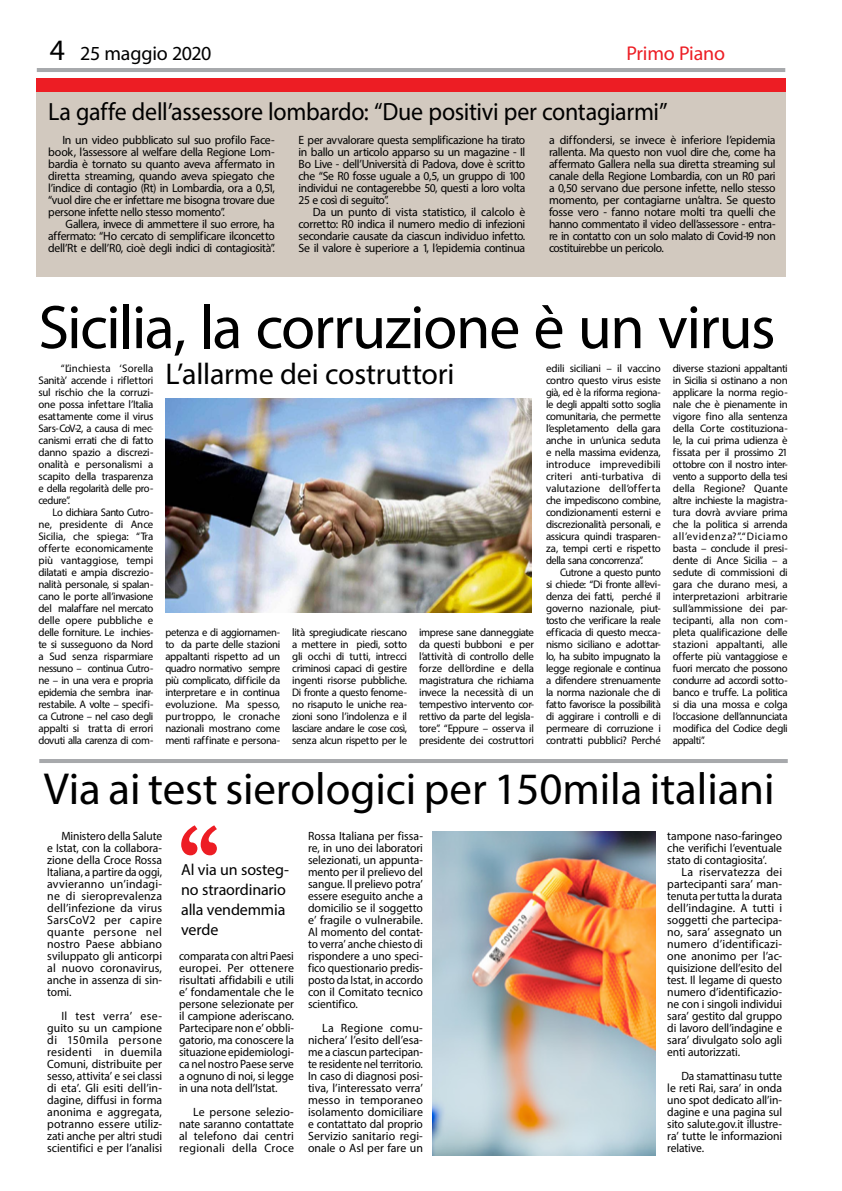
<style>
.page{position:relative;width:842px;height:1191px;background:#fff}
.page>*{position:absolute;margin:0;border:0;box-sizing:border-box;transform-origin:0 0}
.t1{font:62px "Myriad Pro";letter-spacing:-.025em;color:#000}
.t2{font:45px "Myriad Pro";letter-spacing:-.005em;color:#000}
.t3{font:30px "Myriad Pro";letter-spacing:-.005em;color:#000}
.t4{font:25px "Myriad Pro";letter-spacing:-.015em;color:#000;scale:.96 1}
.t5{font:20px "Myriad Pro";letter-spacing:-.015em;color:#000}
.t6{font:20px "Myriad Pro";letter-spacing:-.015em;color:#ed1d24}
.t7{font:16px/20px "Myriad Pro";letter-spacing:-.01em;color:#000}
.t8{font:12px/12px "Myriad Pro";letter-spacing:-.01em;color:#000;text-align:justify}
.t9{font:12px/12px "Myriad Pro";letter-spacing:-.01em;color:#000;text-align:justify;scale:.96 1}
.t10{font:12px/12px "Myriad Pro";letter-spacing:-.01em;color:#000;text-align:justify;scale:.95 1}
.t11{font:11px/12px "Myriad Pro";letter-spacing:-.03em;color:#000;text-align:justify}
.t12{font:11px/12px "Myriad Pro";letter-spacing:-.03em;color:#000;text-align:justify;scale:.96 1}
.s1{font-size:29.7px}
</style>
<div class="page">
<hr style="left:37px;top:68px;width:748px;height:4px;background:#a7a9ac">
<div style="left:36px;top:78px;width:750px;height:198px;background:#d2c9bf"></div>
<div style="left:36px;top:78px;width:750px;height:13px;background:#ed1d24"></div>
<img style="left:165px;top:398px;width:366px;height:214px">
<img style="left:432px;top:831px;width:223px;height:324px">
<hr style="left:39px;top:759px;width:749px;height:4px;background:#a7a9ac">
<svg style="left:181px;top:825px;width:36px;height:30px"></svg>
<h3 class="t5" style="left:50px;top:41px;width:163px"><span class="s1">4</span> 25 maggio 2020</h3>
<h3 class="t6" style="left:626px;top:41px;width:100px">Primo Piano</h3>
<h3 class="t4" style="left:48px;top:96px;width:647px">La gaffe dell’assessore lombardo: “Due positivi per contagiarmi”</h3>
<p class="t8" style="left:48px;top:134px;width:228px;text-indent:14px">In un video pubblicato sul suo profilo Face&shy;book, l’assessore al welfare della Regione Lom&shy;bardia è tornato su quanto aveva affermato in diretta streaming, quando aveva spiegato che l’indice di contagio (Rt) in Lombardia, ora a 0,51, “vuol dire che er infettare me bisogna trovare due persone infette nello stesso momento”.</p>
<p class="t8" style="left:48px;top:218px;width:228px;text-indent:17px">Gallera, invece di ammettere il suo errore, ha affermato: “Ho cercato di semplificare ilconcetto dell’Rt e dell’R0, cioè degli indici di contagiosità”.</p>
<p class="t9" style="left:299px;top:134px;width:238px">E per avvalorare questa semplificazione ha tirato in ballo un articolo apparso su un magazine - Il Bo Live - dell’Università di Padova, dove è scritto che “Se R0 fosse uguale a 0,5, un gruppo di 100 individui ne contagerebbe 50, questi a loro volta 25 e così di seguito”.</p>
<p class="t8" style="left:299px;top:206px;width:228px;text-indent:14px">Da un punto di vista statistico, il calcolo è corretto: R0 indica il numero medio di infezioni secondarie causate da ciascun individuo infetto.<br>Se il valore è superiore a 1, l’epidemia continua</p>
<p class="t8" style="left:549px;top:134px;width:228px">a diffondersi, se invece è inferiore l’epidemia rallenta. Ma questo non vuol dire che, come ha affermato Gallera nella sua diretta streaming sul canale della Regione Lombardia, con un R0 pari a 0,50 servano due persone infette, nello stesso momento, per contagiarne un’altra. Se questo fosse vero - fanno notare molti tra quelli che hanno commentato il video dell’assessore - entra&shy;re in contatto con un solo malato di Covid-19 non costituirebbe un pericolo.</p>
<h1 class="t1" style="left:38px;top:289px;width:738px">Sicilia, la corruzione è un virus</h1>
<p class="t11" style="left:38px;top:362px;width:116px;text-indent:22px">“L’inchiesta ‘Sorella Sanità’ accende i riflettori sul rischio che la corruzi&shy;one possa infettare l’Italia esattamente come il virus Sars-CoV-2, a causa di mec&shy;canismi errati che di fatto danno spazio a discrezi&shy;onalità e personalismi a scapito della trasparenza e della regolarità delle pro&shy;cedure”.</p>
<p class="t12" style="left:38px;top:506px;width:121px;text-indent:14px">Lo dichiara Santo Cutro&shy;ne, presidente di Ance Sicilia, che spiega: “Tra offerte economicamente più vantaggiose, tempi dilatati e ampia discrezio&shy;nalità personale, si spalan&shy;cano le porte all’invasione del malaffare nel mercato delle opere pubbliche e delle forniture. Le inchies&shy;te si susseguono da Nord a Sud senza risparmiare nessuno – continua Cutro&shy;ne – in una vera e propria epidemia che sembra inar&shy;restabile. A volte – specifi&shy;ca Cutrone – nel caso degli appalti si tratta di errori dovuti alla carenza di com-</p>
<h3 class="t3" style="left:165px;top:355px;width:291px">L’allarme dei costruttori</h3>
<p class="t12" style="left:165px;top:626px;width:121px">petenza e di aggiornamen&shy;to da parte delle stazioni appaltanti rispetto ad un quadro normativo sempre più complicato, difficile da interpretare e in continua evoluzione. Ma spesso, purtroppo, le cronache nazionali mostrano come menti raffinate e persona-</p>
<p class="t11" style="left:292px;top:626px;width:116px">lità spregiudicate riescano a mettere in piedi, sotto gli occhi di tutti, intrecci criminosi capaci di gestire ingenti risorse pubbliche.<br>Di fronte a questo fenome&shy;no risaputo le uniche rea&shy;zioni sono l’indolenza e il lasciare andare le cose così, senza alcun rispetto per le</p>
<p class="t11" style="left:419px;top:626px;width:116px">imprese sane danneggiate da questi bubboni e per l’attività di controllo delle forze dell’ordine e della magistratura che richiama invece la necessità di un tempestivo intervento cor&shy;rettivo da parte del legisla&shy;tore”. “Eppure – osserva il presidente dei costruttori</p>
<p class="t11" style="left:546px;top:362px;width:116px">edili siciliani – il vaccino contro questo virus esiste già, ed è la riforma regiona&shy;le degli appalti sotto soglia comunitaria, che permette l’espletamento della gara anche in un’unica seduta e nella massima evidenza, introduce imprevedibili criteri anti-turbativa di valutazione dell’offerta che impediscono combine, condizionamenti esterni e discrezionalità personali, e assicura quindi trasparen&shy;za, tempi certi e rispetto della sana concorrenza”.</p>
<p class="t12" style="left:546px;top:566px;width:121px;text-indent:14px">Cutrone a questo punto si chiede: “Di fronte all’evi&shy;denza dei fatti, perché il governo nazionale, piut&shy;tosto che verificare la reale efficacia di questo mecca&shy;nismo siciliano e adottar&shy;lo, ha subito impugnato la legge regionale e continua a difendere strenuamente la norma nazionale che di fatto favorisce la possibilità di aggirare i controlli e di permeare di corruzione i contratti pubblici? Perché</p>
<p class="t11" style="left:673px;top:362px;width:116px">diverse stazioni appaltanti in Sicilia si ostinano a non applicare la norma regio&shy;nale che è pienamente in vigore fino alla sentenza della Corte costituziona&shy;le, la cui prima udienza è fissata per il prossimo 21 ottobre con il nostro inter&shy;vento a supporto della tesi della Regione? Quante altre inchieste la magistra&shy;tura dovrà avviare prima che la politica si arrenda all’evidenza?”.“Diciamo basta – conclude il presi&shy;dente di Ance Sicilia – a sedute di commissioni di gara che durano mesi, a interpretazioni arbitrarie sull’ammissione dei par&shy;tecipanti, alla non com&shy;pleta qualificazione delle stazioni appaltanti, alle offerte più vantaggiose e fuori mercato che possono condurre ad accordi sotto&shy;banco e truffe. La politica si dia una mossa e colga l’occasione dell’annunciata modifica del Codice degli appalti”.</p>
<h2 class="t2" style="left:44px;top:761px;width:732px">Via ai test sierologici per 150mila italiani</h2>
<p class="t9" style="left:47px;top:830px;width:121px;text-indent:14px">Ministero della Salute e Istat, con la collabora&shy;zione della Croce Rossa Italiana, a partire da oggi, avvieranno un’indagi&shy;ne di sieroprevalenza dell’infezione da virus SarsCoV2 per capire quante persone nel nostro Paese abbiano sviluppato gli anticorpi al nuovo coronavirus, anche in assenza di sin&shy;tomi.</p>
<p class="t8" style="left:47px;top:1010px;width:116px;text-indent:14px">Il test verra’ ese&shy;guito su un campione di 150mila persone residenti in duemila Comuni, distribuite per sesso, attivita’ e sei classi di eta’. Gli esiti dell’in&shy;dagine, diffusi in forma anonima e aggregata, potranno essere utiliz&shy;zati anche per altri studi scientifici e per l’analisi</p>
<p class="t8" style="left:308px;top:830px;width:116px">Rossa Italiana per fissa&shy;re, in uno dei laboratori selezionati, un appunta&shy;mento per il prelievo del sangue. Il prelievo potra’ essere eseguito anche a domicilio se il soggetto e’ fragile o vulnerabile.<br>Al momento del contat&shy;to verra’ anche chiesto di rispondere a uno speci&shy;fico questionario predis&shy;posto da Istat, in accordo con il Comitato tecnico scientifico.</p>
<p class="t8" style="left:308px;top:1022px;width:116px;text-indent:14px">La Regione comu&shy;nichera’ l’esito dell’esa&shy;me a ciascun partecipan&shy;te residente nel territorio.<br>In caso di diagnosi posi&shy;tiva, l’interessato verra’ messo in temporaneo isolamento domiciliare e contattato dal proprio Servizio sanitario regi&shy;onale o Asl per fare un</p>
<p class="t8" style="left:667px;top:830px;width:116px">tampone naso-faringeo che verifichi l’eventuale stato di contagiosita’.</p>
<p class="t8" style="left:667px;top:866px;width:116px;text-indent:14px">La riservatezza dei partecipanti sara’ man&shy;tenuta per tutta la durata dell’indagine. A tutti i soggetti che partecipa&shy;no, sara’ assegnato un numero d’identificazi&shy;one anonimo per l’ac&shy;quisizione dell’esito del test. Il legame di questo numero d’identificazio&shy;ne con i singoli individui sara’ gestito dal gruppo di lavoro dell’indagine e sara’ divulgato solo agli enti autorizzati.</p>
<p class="t10" style="left:667px;top:1070px;width:122px;text-indent:14px">Da stamattinasu tutte le reti Rai, sara’ in onda uno spot dedicato all’in&shy;dagine e una pagina sul sito salute.gov.it illustre&shy;ra’ tutte le informazioni relative.</p>
<h3 class="t7" style="left:181px;top:859px;width:109px">Al via un sosteg&shy;no straordinario alla vendemmia verde</h3>
<p class="t10" style="left:179px;top:950px;width:122px">comparata con altri Paesi europei. Per ottenere risultati affidabili e utili e’ fondamentale che le persone selezionate per il campione aderiscano.<br>Partecipare non e’ obbli&shy;gatorio, ma conoscere la situazione epidemiologi&shy;ca nel nostro Paese serve a ognuno di noi, si legge in una nota dell’Istat.</p>
<p class="t8" style="left:179px;top:1106px;width:116px;text-indent:14px">Le persone selezio&shy;nate saranno contattate al telefono dai centri regionali della Croce</p>
</div>
